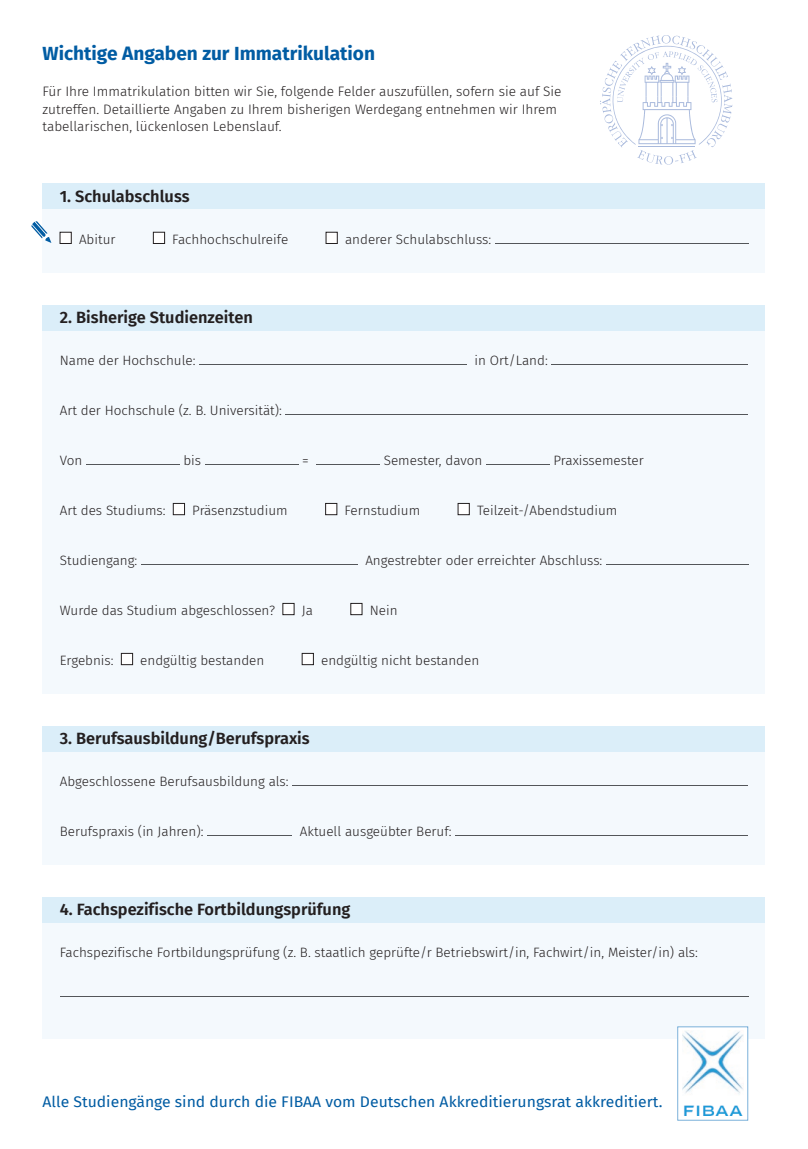
<style>
.page{position:relative;width:808px;height:1149px;background:#fff}
.page>*{position:absolute;margin:0;border:0;box-sizing:border-box;transform-origin:0 0}
.t1{font:700 19.05px "Fira Sans";color:#015ca3}
.t2{font:600 16.35px "Fira Sans";color:#231f20}
.t3{font:15px "Fira Sans";color:#015ca3;scale:1.05 1}
.t4{font:300 13.65px/17.7px "Fira Sans";color:#231f20}
.t5{font:300 13.5px "Fira Sans";color:#231f20}
</style>
<div class="page">
<div style="left:43px;top:897px;width:722px;height:141px;background:#f4f9fd"></div>
<div style="left:43px;top:726px;width:722px;height:139px;background:#f4f9fd"></div>
<div style="left:43px;top:305px;width:722px;height:389px;background:#f4f9fd"></div>
<div style="left:43px;top:183px;width:722px;height:89px;background:#f4f9fd"></div>
<svg style="left:600px;top:35px;width:132px;height:130px"></svg>
<svg style="left:31px;top:221px;width:20px;height:22px"></svg>
<div style="left:43px;top:183px;width:722px;height:26px;background:#dbeef9"></div>
<div style="left:43px;top:305px;width:722px;height:26px;background:#dbeef9"></div>
<div style="left:43px;top:726px;width:722px;height:25px;background:#dbeef9"></div>
<div style="left:43px;top:897px;width:722px;height:25px;background:#dbeef9"></div>
<div style="left:60px;top:232px;width:11px;height:11px;background:#fff"></div>
<div style="left:60px;top:232px;width:11px;height:11px;border:1px solid #231f20"></div>
<div style="left:153px;top:232px;width:12px;height:11px;background:#fff"></div>
<div style="left:153px;top:232px;width:12px;height:11px;border:1px solid #231f20"></div>
<div style="left:326px;top:232px;width:11px;height:11px;background:#fff"></div>
<div style="left:326px;top:232px;width:11px;height:11px;border:1px solid #231f20"></div>
<hr style="left:495px;top:243px;width:253px;height:1px;background:#535659">
<hr style="left:199px;top:364px;width:268px;height:1px;background:#535659">
<hr style="left:551px;top:364px;width:197px;height:1px;background:#535659">
<hr style="left:286px;top:414px;width:462px;height:1px;background:#535659">
<hr style="left:86px;top:464px;width:94px;height:1px;background:#535659">
<hr style="left:205px;top:464px;width:93px;height:1px;background:#535659">
<hr style="left:316px;top:464px;width:64px;height:1px;background:#535659">
<hr style="left:486px;top:464px;width:64px;height:1px;background:#535659">
<div style="left:173px;top:503px;width:12px;height:11px;background:#fff"></div>
<div style="left:173px;top:503px;width:12px;height:11px;border:1px solid #231f20"></div>
<div style="left:326px;top:503px;width:11px;height:11px;background:#fff"></div>
<div style="left:325px;top:503px;width:12px;height:11px;border:1px solid #231f20"></div>
<div style="left:458px;top:503px;width:11px;height:11px;background:#fff"></div>
<div style="left:458px;top:503px;width:11px;height:11px;border:1px solid #231f20"></div>
<hr style="left:141px;top:564px;width:217px;height:1px;background:#535659">
<hr style="left:606px;top:564px;width:142px;height:1px;background:#535659">
<div style="left:283px;top:603px;width:11px;height:11px;background:#fff"></div>
<div style="left:283px;top:603px;width:11px;height:11px;border:1px solid #231f20"></div>
<div style="left:351px;top:603px;width:11px;height:11px;background:#fff"></div>
<div style="left:351px;top:603px;width:11px;height:11px;border:1px solid #231f20"></div>
<div style="left:121px;top:653px;width:12px;height:11px;background:#fff"></div>
<div style="left:121px;top:653px;width:12px;height:11px;border:1px solid #231f20"></div>
<div style="left:302px;top:653px;width:11px;height:11px;background:#fff"></div>
<div style="left:302px;top:653px;width:12px;height:11px;border:1px solid #231f20"></div>
<hr style="left:292px;top:785px;width:456px;height:1px;background:#535659">
<hr style="left:207px;top:835px;width:85px;height:1px;background:#535659">
<hr style="left:455px;top:835px;width:293px;height:1px;background:#535659">
<hr style="left:60px;top:996px;width:688px;height:1px;background:#535659">
<svg style="left:677px;top:1026px;width:71px;height:94px"></svg>
<img style="left:682px;top:1100px;width:62px;height:15px">
<img style="left:682px;top:1030px;width:62px;height:65px">
<h1 class="t1" style="left:43px;top:38px;width:334px">Wichtige Angaben zur Immatrikulation</h1>
<p class="t4" style="left:43px;top:82px;width:520px">Für Ihre Immatrikulation bitten wir Sie, folgende Felder auszufüllen, sofern sie auf Sie zutreffen. Detaillierte Angaben zu Ihrem bisherigen Werdegang entnehmen wir Ihrem tabellarischen, lückenlosen Lebenslauf.</p>
<p class="t2" style="left:60px;top:182px;width:131px">1. Schulabschluss</p>
<p class="t5" style="left:79px;top:229px;width:38px">Abitur</p>
<p class="t5" style="left:172px;top:229px;width:117px">Fachhochschulreife</p>
<p class="t5" style="left:345px;top:229px;width:148px">anderer Schulabschluss:</p>
<p class="t2" style="left:60px;top:304px;width:195px">2. Bisherige Studienzeiten</p>
<p class="t5" style="left:60px;top:350px;width:137px">Name der Hochschule:</p>
<p class="t5" style="left:474px;top:350px;width:75px">in Ort/Land:</p>
<p class="t5" style="left:60px;top:400px;width:224px">Art der Hochschule (z. B. Universität):</p>
<p class="t5" style="left:60px;top:450px;width:24px">Von</p>
<p class="t5" style="left:183px;top:450px;width:19px">bis</p>
<p class="t5" style="left:302px;top:450px;width:8px">=</p>
<p class="t5" style="left:384px;top:450px;width:100px">Semester, davon</p>
<p class="t5" style="left:553px;top:450px;width:92px">Praxissemester</p>
<p class="t5" style="left:60px;top:500px;width:107px">Art des Studiums:</p>
<p class="t5" style="left:192px;top:500px;width:97px">Präsenzstudium</p>
<p class="t5" style="left:345px;top:500px;width:77px">Fernstudium</p>
<p class="t5" style="left:477px;top:500px;width:142px">Teilzeit-/Abendstudium</p>
<p class="t5" style="left:60px;top:550px;width:79px">Studiengang:</p>
<p class="t5" style="left:365px;top:550px;width:239px">Angestrebter oder erreichter Abschluss:</p>
<p class="t5" style="left:60px;top:600px;width:217px">Wurde das Studium abgeschlossen?</p>
<p class="t5" style="left:302px;top:600px;width:13px">Ja</p>
<p class="t5" style="left:370px;top:600px;width:29px">Nein</p>
<p class="t5" style="left:60px;top:650px;width:55px">Ergebnis:</p>
<p class="t5" style="left:140px;top:650px;width:125px">endgültig bestanden</p>
<p class="t5" style="left:321px;top:650px;width:160px">endgültig nicht bestanden</p>
<p class="t2" style="left:60px;top:724px;width:251px">3. Berufsausbildung/Berufspraxis</p>
<p class="t5" style="left:60px;top:771px;width:230px">Abgeschlossene Berufsausbildung als:</p>
<p class="t5" style="left:60px;top:821px;width:145px">Berufspraxis (in Jahren):</p>
<p class="t5" style="left:300px;top:821px;width:153px">Aktuell ausgeübter Beruf:</p>
<p class="t2" style="left:60px;top:895px;width:292px">4. Fachspezifische Fortbildungsprüfung</p>
<p class="t5" style="left:60px;top:942px;width:640px">Fachspezifische Fortbildungsprüfung (z. B. staatlich geprüfte/r Betriebswirt/in, Fachwirt/in, Meister/in) als:</p>
<p class="t3" style="left:43px;top:1090px;width:592px">Alle Studiengänge sind durch die FIBAA vom Deutschen Akkreditierungsrat akkreditiert.</p>
</div>
